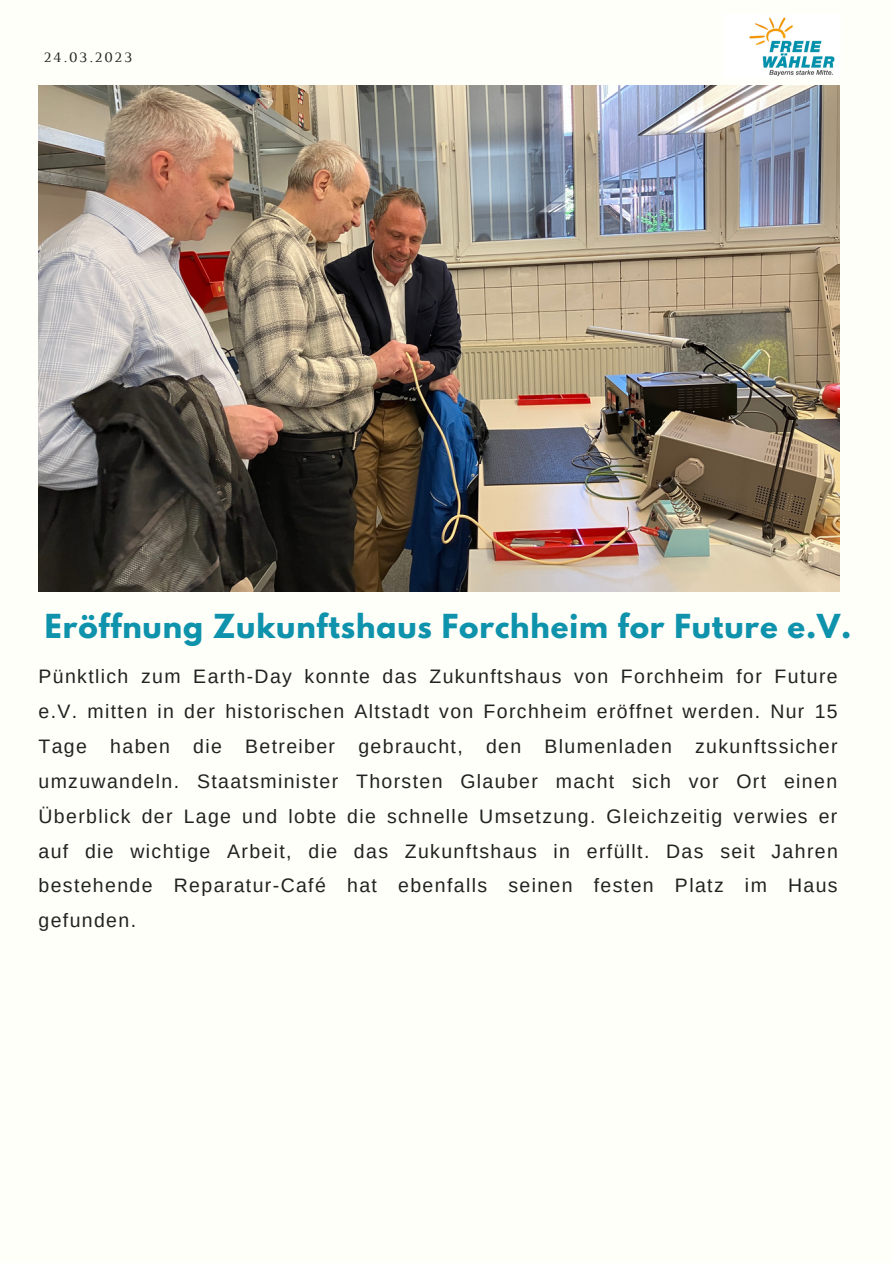
<style>
.page{position:relative;width:893px;height:1264px;background:#fff}
.page>*{position:absolute;margin:0;border:0;box-sizing:border-box;transform-origin:0 0}
.t1{font:700 29.25px "League Spartan";letter-spacing:.03em;color:#0f92ac}
.t2{font:19.5px/34.8px "Arimo";letter-spacing:.07em;color:#222;text-align:justify}
.t3{font:14.85px "Luthier";letter-spacing:.14em;color:#222}
</style>
<div class="page">
<div style="left:0;top:0;width:892px;height:1262px;background:#fffff9"></div>
<img style="left:38px;top:85px;width:801px;height:506px">
<img style="left:749px;top:17px;width:86px;height:60px">
<p class="t3" style="left:44px;top:52px;width:90px">24.03.2023</p>
<h1 class="t1" style="left:45px;top:611px;width:807px">Eröffnung Zukunftshaus Forchheim for Future e.V.</h1>
<p class="t2" style="left:38px;top:659px;width:800px">Pünktlich zum Earth-Day konnte das Zukunftshaus von Forchheim for Future e.V. mitten in der historischen Altstadt von Forchheim eröffnet werden. Nur 15<br>Tage haben die Betreiber gebraucht, den Blumenladen zukunftssicher umzuwandeln. Staatsminister Thorsten Glauber macht sich vor Ort einen Überblick der Lage und lobte die schnelle Umsetzung. Gleichzeitig verwies er auf die wichtige Arbeit, die das Zukunftshaus in erfüllt. Das seit Jahren bestehende Reparatur-Café hat ebenfalls seinen festen Platz im Haus gefunden.</p>
</div>
